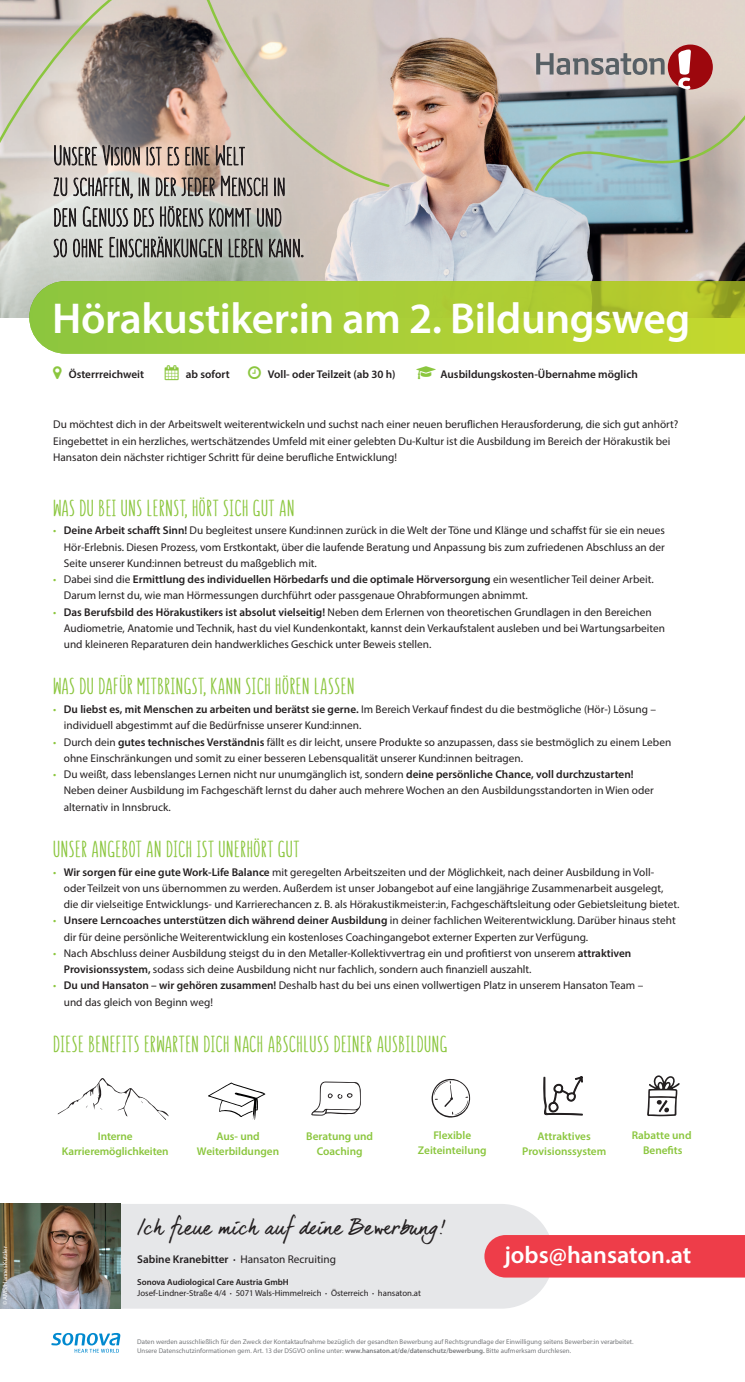
<style>
.page{position:relative;width:745px;height:1382px;background:#fff}
.page>*{position:absolute;margin:0;border:0;box-sizing:border-box;transform-origin:0 0}
.t1{font:600 43.38px "Myriad Pro";letter-spacing:-.01em;color:#fff}
.t2{font:600 24.12px "Myriad Pro";color:#fff}
.t3{font:700 22.5px "SUNN Pro";letter-spacing:.03em;color:#8bc63e}
.t4{font:19.75px "dear Joe 6";color:#231f20}
.t5{font:11.25px/16.2px "Myriad Pro";color:#231f20}
.t6{font:600 11.25px "Myriad Pro";color:#231f20}
.t7{font:600 11.25px "Myriad Pro";color:#8bc63e}
.t8{font:8.75px "Myriad Pro";color:#231f20}
.t9{font:600 8.75px "Myriad Pro";color:#231f20}
.t10{font:6.88px "Myriad Pro";color:#76787b}
.t11{font:6.25px "Myriad Pro";color:#fff}
.s1{color:#8bc63e}
.s2{font-weight:600}
.s3{font-weight:400;color:#8bc63e}
.s4{font-weight:400}
</style>
<div class="page">
<img style="left:0;top:0;width:744px;height:318px">
<div style="left:47px;top:138px;width:263px;height:127px;background:#fff;opacity:.75"></div>
<svg style="left:53px;top:188px;width:250px;height:93px;background:#abada8"></svg>
<svg style="left:0;top:0;width:390px;height:188px;background:#baaea5"></svg>
<svg style="left:29px;top:281px;width:715px;height:73px;background:#a7cc39"></svg>
<div style="left:120px;top:1204px;width:433px;height:105px;background:#e6e7e9"></div>
<div style="left:484px;top:1235px;width:260px;height:42px;background:#ee3d49"></div>
<svg style="left:51px;top:1333px;width:69px;height:20px"></svg>
<img style="left:0;top:1204px;width:120px;height:105px">
<svg style="left:532px;top:44px;width:212px;height:202px;background:#a2a9aa"></svg>
<svg style="left:58px;top:1078px;width:110px;height:42px"></svg>
<svg style="left:647px;top:1075px;width:32px;height:41px"></svg>
<svg style="left:208px;top:1083px;width:57px;height:37px"></svg>
<svg style="left:311px;top:1081px;width:49px;height:35px"></svg>
<svg style="left:543px;top:1076px;width:40px;height:40px"></svg>
<svg style="left:431px;top:1078px;width:39px;height:40px"></svg>
<p class="t11" style="left:1px;top:1305px;width:60px;rotate:-90deg">© AMS/Hannes Kutzler</p>
<p class="t1" style="left:52px;top:290px;width:639px">Hörakustiker:in am 2. Bildungsweg</p>
<p class="t6" style="left:69px;top:367px;width:77px">Österrreichweit</p>
<p class="t6" style="left:165px;top:367px;width:66px"><span class="s1">▲</span> ab sofort</p>
<p class="t6" style="left:267px;top:367px;width:129px">Voll- oder Teilzeit (ab 30 h)</p>
<p class="t6" style="left:440px;top:367px;width:199px">Ausbildungskosten-Übernahme möglich</p>
<p class="t5" style="left:53px;top:416px;width:626px">Du möchtest dich in der Arbeitswelt weiterentwickeln und suchst nach einer neuen beruflichen Herausforderung, die sich gut anhört?</p>
<p class="t5" style="left:53px;top:432px;width:618px">Eingebettet in ein herzliches, wertschätzendes Umfeld mit einer gelebten Du-Kultur ist die Ausbildung im Bereich der Hörakustik bei</p>
<p class="t5" style="left:53px;top:449px;width:345px">Hansaton dein nächster richtiger Schritt für deine berufliche Entwicklung!</p>
<p class="t3" style="left:53px;top:494px;width:242px">WAS DU BEI UNS LERNST, HÖRT SICH GUT AN</p>
<p class="t5" style="left:53px;top:522px;width:613px"><span class="s1">•</span> <span class="s2">Deine Arbeit schafft Sinn!</span> Du begleitest unsere Kund:innen zurück in die Welt der Töne und Klänge und schaffst für sie ein neues</p>
<p class="t5" style="left:64px;top:539px;width:602px">Hör-Erlebnis. Diesen Prozess, vom Erstkontakt, über die laufende Beratung und Anpassung bis zum zufriedenen Abschluss an der</p>
<p class="t5" style="left:64px;top:555px;width:254px">Seite unserer Kund:innen betreust du maßgeblich mit.</p>
<p class="t6" style="left:53px;top:572px;width:601px"><span class="s3">•</span> <span class="s4">Dabei sind die</span> Ermittlung des individuellen Hörbedarfs und die optimale Hörversorgung <span class="s4">ein wesentlicher Teil deiner Arbeit.</span></p>
<p class="t5" style="left:64px;top:587px;width:465px">Darum lernst du, wie man Hörmessungen durchführt oder passgenaue Ohrabformungen abnimmt.</p>
<p class="t5" style="left:64px;top:604px;width:602px;text-indent:-11px"><span class="s1">•</span> <span class="s2">Das Berufsbild des Hörakustikers ist absolut vielseitig!</span> Neben dem Erlernen von theoretischen Grundlagen in den Bereichen<br>Audiometrie, Anatomie und Technik, hast du viel Kundenkontakt, kannst dein Verkaufstalent ausleben und bei Wartungsarbeiten</p>
<p class="t5" style="left:64px;top:636px;width:369px">und kleineren Reparaturen dein handwerkliches Geschick unter Beweis stellen.</p>
<p class="t3" style="left:53px;top:673px;width:302px">WAS DU DAFÜR MITBRINGST, KANN SICH HÖREN LASSEN</p>
<p class="t5" style="left:64px;top:701px;width:593px;text-indent:-11px"><span class="s1">•</span> <span class="s2">Du liebst es, mit Menschen zu arbeiten und berätst sie gerne.</span> Im Bereich Verkauf findest du die bestmögliche (Hör-) Lösung – individuell abgestimmt auf die Bedürfnisse unserer Kund:innen.</p>
<p class="t5" style="left:64px;top:734px;width:608px;text-indent:-11px"><span class="s1">•</span> Durch dein <span class="s2">gutes technisches Verständnis</span> fällt es dir leicht, unsere Produkte so anzupassen, dass sie bestmöglich zu einem Leben ohne Einschränkungen und somit zu einer besseren Lebensqualität unserer Kund:innen beitragen.</p>
<p class="t5" style="left:53px;top:766px;width:581px"><span class="s1">•</span> Du weißt, dass lebenslanges Lernen nicht nur unumgänglich ist, sondern <span class="s2">deine persönliche Chance, voll durchzustarten!</span></p>
<p class="t5" style="left:64px;top:782px;width:591px">Neben deiner Ausbildung im Fachgeschäft lernst du daher auch mehrere Wochen an den Ausbildungsstandorten in Wien oder alternativ in Innsbruck.</p>
<p class="t3" style="left:53px;top:835px;width:248px">UNSER ANGEBOT AN DICH IST UNERHÖRT GUT</p>
<p class="t5" style="left:53px;top:864px;width:602px"><span class="s1">•</span> <span class="s2">Wir sorgen für eine gute Work-Life Balance</span> mit geregelten Arbeitszeiten und der Möglichkeit, nach deiner Ausbildung in Voll-</p>
<p class="t5" style="left:64px;top:880px;width:600px">oder Teilzeit von uns übernommen zu werden. Außerdem ist unser Jobangebot auf eine langjährige Zusammenarbeit ausgelegt,</p>
<p class="t5" style="left:64px;top:896px;width:616px">die dir vielseitige Entwicklungs- und Karrierechancen z. B. als Hörakustikmeister:in, Fachgeschäftsleitung oder Gebietsleitung bietet.</p>
<p class="t6" style="left:53px;top:913px;width:623px"><span class="s3">•</span> Unsere Lerncoaches unterstützen dich während deiner Ausbildung <span class="s4">in deiner fachlichen Weiterentwicklung. Darüber hinaus steht</span></p>
<p class="t5" style="left:64px;top:929px;width:525px">dir für deine persönliche Weiterentwicklung ein kostenloses Coachingangebot externer Experten zur Verfügung.</p>
<p class="t5" style="left:64px;top:945px;width:568px;text-indent:-11px"><span class="s1">•</span> Nach Abschluss deiner Ausbildung steigst du in den Metaller-Kollektivvertrag ein und profitierst von unserem <span class="s2">attraktiven<br>Provisionssystem,</span> sodass sich deine Ausbildung nicht nur fachlich, sondern auch finanziell auszahlt.</p>
<p class="t5" style="left:53px;top:977px;width:591px"><span class="s1">•</span> <span class="s2">Du und Hansaton – wir gehören zusammen!</span> Deshalb hast du bei uns einen vollwertigen Platz in unserem Hansaton Team –</p>
<p class="t5" style="left:64px;top:994px;width:150px">und das gleich von Beginn weg!</p>
<p class="t3" style="left:53px;top:1030px;width:395px">DIESE BENEFITS ERWARTEN DICH NACH ABSCHLUSS DEINER AUSBILDUNG</p>
<p class="t7" style="left:98px;top:1129px;width:36px">Interne</p>
<p class="t7" style="left:62px;top:1144px;width:108px">Karrieremöglichkeiten</p>
<p class="t7" style="left:216px;top:1129px;width:45px">Aus- und</p>
<p class="t7" style="left:197px;top:1144px;width:84px">Weiterbildungen</p>
<p class="t7" style="left:306px;top:1129px;width:68px">Beratung und</p>
<p class="t7" style="left:316px;top:1144px;width:47px">Coaching</p>
<p class="t7" style="left:433px;top:1128px;width:39px">Flexible</p>
<p class="t7" style="left:417px;top:1143px;width:70px">Zeiteinteilung</p>
<p class="t7" style="left:537px;top:1129px;width:55px">Attraktives</p>
<p class="t7" style="left:522px;top:1144px;width:86px">Provisionssystem</p>
<p class="t7" style="left:631px;top:1128px;width:61px">Rabatte und</p>
<p class="t7" style="left:642px;top:1143px;width:41px">Benefits</p>
<p class="t4" style="left:136px;top:1216px;width:310px">/ch freue mich auf deine Bewerbung!</p>
<p class="t6" style="left:137px;top:1252px;width:200px">Sabine Kranebitter · <span class="s4">Hansaton Recruiting</span></p>
<p class="t2" style="left:504px;top:1239px;width:188px">jobs@hansaton.at</p>
<p class="t9" style="left:137px;top:1276px;width:153px">Sonova Audiological Care Austria GmbH</p>
<p class="t8" style="left:137px;top:1288px;width:285px">Josef-Lindner-Straße 4/4 <span class="s2">·</span> 5071 Wals-Himmelreich <span class="s2">·</span> Österreich <span class="s2">·</span> hansaton.at</p>
<p class="t10" style="left:137px;top:1337px;width:497px">Daten werden ausschließlich für den Zweck der Kontaktaufnahme bezüglich der gesandten Bewerbung auf Rechtsgrundlage der Einwilligung seitens Bewerber:in verarbeitet.</p>
<p class="t10" style="left:137px;top:1346px;width:435px">Unsere Datenschutzinformationen gem. Art. 13 der DSGVO online unter: <span class="s2">www.hansaton.at/de/datenschutz/bewerbung.</span> Bitte aufmerksam durchlesen.</p>
</div>
